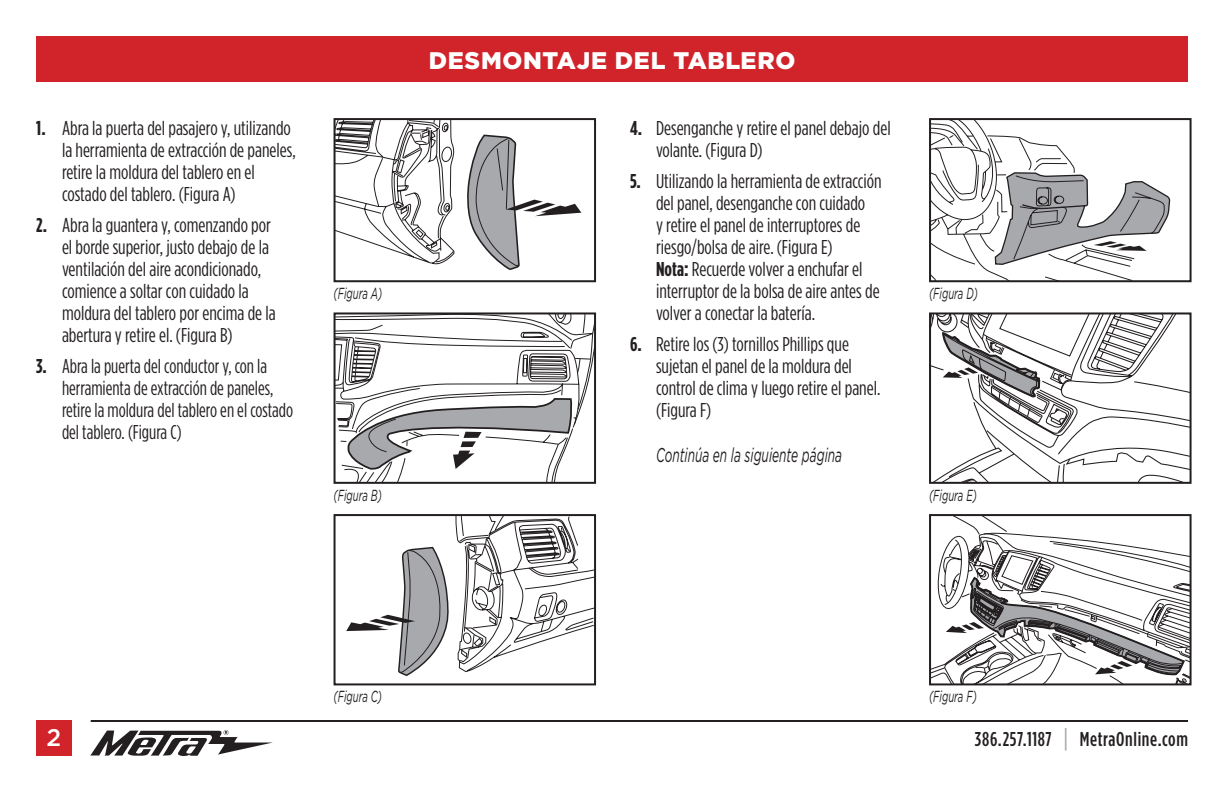
<style>
.page{position:relative;width:1224px;height:792px;background:#fff}
.page>*{position:absolute;margin:0;border:0;box-sizing:border-box;transform-origin:0 0}
.t1{font:900 24px "Gotham";letter-spacing:.03em;color:#fff}
.t2{font:500 24px "Gotham";color:#fff}
.t3{font:20px/22px "Gotham Condensed";color:#231f20}
.t4{font:20px/22px "Gotham Condensed";color:#231f20;scale:.96 1}
.t5{font:500 20px "Gotham Condensed";letter-spacing:.03em;color:#231f20}
.t6{font:italic 20px "Gotham";color:#231f20;scale:.6 1}
.t7{font:italic 16px "Gotham";color:#231f20;scale:.6 1}
.s1{font-weight:700}
.s2{font-size:26px;color:#a8a9ad}
</style>
<div class="page">
<div style="left:36px;top:36px;width:1152px;height:45px;background:#d1232a"></div>
<svg style="left:90px;top:730px;width:183px;height:26px"></svg>
<hr style="left:91px;top:720px;width:1097px;height:2px;background:#231f20">
<div style="left:36px;top:720px;width:36px;height:36px;background:#d1232a"></div>
<svg style="left:337px;top:121px;width:118px;height:144px"></svg>
<svg style="left:467px;top:135px;width:114px;height:135px"></svg>
<div style="left:334px;top:118px;width:262px;height:164px;border:2px solid #231f20"></div>
<svg style="left:932px;top:121px;width:238px;height:158px"></svg>
<div style="left:929px;top:118px;width:263px;height:164px;border:2px solid #231f20"></div>
<svg style="left:344px;top:470px;width:214px;height:11px"></svg>
<svg style="left:337px;top:315px;width:256px;height:155px"></svg>
<div style="left:334px;top:312px;width:262px;height:172px;border:2px solid #231f20"></div>
<svg style="left:932px;top:315px;width:257px;height:164px"></svg>
<div style="left:929px;top:312px;width:263px;height:172px;border:2px solid #231f20"></div>
<svg style="left:346px;top:517px;width:247px;height:159px"></svg>
<div style="left:334px;top:514px;width:262px;height:171px;border:2px solid #231f20"></div>
<svg style="left:932px;top:517px;width:257px;height:165px"></svg>
<div style="left:929px;top:514px;width:263px;height:171px;border:2px solid #231f20"></div>
<p class="t3" style="left:62px;top:117px;width:235px;text-indent:-26px"><span class="s1">1.</span> Abra la puerta del pasajero y, utilizando la herramienta de extracción de paneles, retire la moldura del tablero en el costado del tablero. (Figura A)</p>
<p class="t3" style="left:62px;top:214px;width:215px;text-indent:-26px"><span class="s1">2.</span> Abra la guantera y, comenzando por el borde superior, justo debajo de la ventilación del aire acondicionado, comience a soltar con cuidado la moldura del tablero por encima de la abertura y retire el. (Figura B)</p>
<p class="t4" style="left:62px;top:355px;width:242px;text-indent:-26px"><span class="s1">3.</span> Abra la puerta del conductor y, con la herramienta de extracción de paneles, retire la moldura del tablero en el costado del tablero. (Figura C)</p>
<p class="t1" style="left:429px;top:46px;width:368px">DESMONTAJE DEL TABLERO</p>
<p class="t3" style="left:656px;top:117px;width:236px;text-indent:-26px"><span class="s1">4.</span> Desenganche y retire el panel debajo del volante. (Figura D)</p>
<p class="t3" style="left:656px;top:170px;width:227px;text-indent:-26px"><span class="s1">5.</span> Utilizando la herramienta de extracción del panel, desenganche con cuidado<br>y retire el panel de interruptores de riesgo/bolsa de aire. (Figura E)<br><span class="s1">Nota:</span> Recuerde volver a enchufar el interruptor de la bolsa de aire antes de volver a conectar la batería.</p>
<p class="t3" style="left:656px;top:333px;width:226px;text-indent:-26px"><span class="s1">6.</span> Retire los (3) tornillos Phillips que sujetan el panel de la moldura del control de clima y luego retire el panel. (Figura F)</p>
<p class="t6" style="left:656px;top:444px;width:312px">Continúa en la siguiente página</p>
<p class="t7" style="left:334px;top:285px;width:83px">(Figura A)</p>
<p class="t7" style="left:929px;top:285px;width:83px">(Figura D)</p>
<p class="t7" style="left:334px;top:486px;width:82px">(Figura B)</p>
<p class="t7" style="left:929px;top:486px;width:81px">(Figura E)</p>
<p class="t7" style="left:334px;top:688px;width:82px">(Figura C)</p>
<p class="t7" style="left:929px;top:688px;width:81px">(Figura F)</p>
<p class="t2" style="left:47px;top:724px;width:16px">2</p>
<p class="t5" style="left:975px;top:728px;width:215px">386.257.1187 <span class="s2">|</span> MetraOnline.com</p>
</div>
